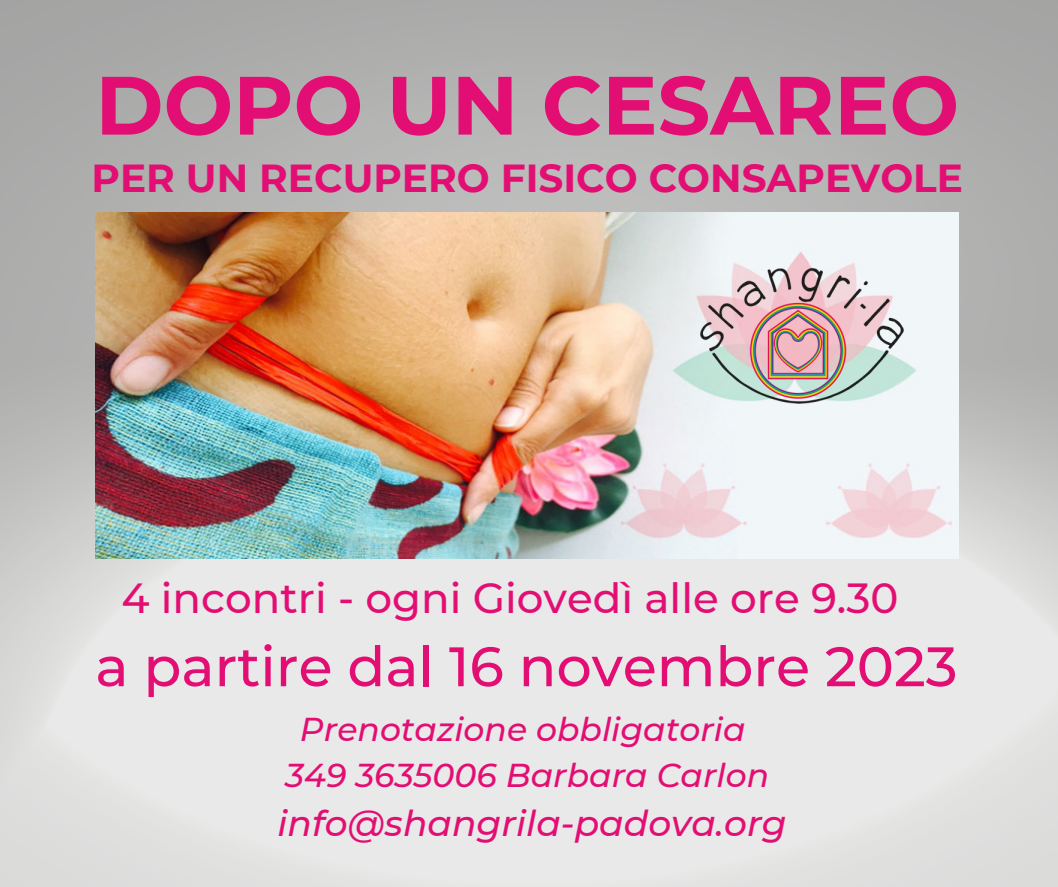
<style>
.page{position:relative;width:1058px;height:887px;background:#fff}
.page>*{position:absolute;margin:0;border:0;box-sizing:border-box;transform-origin:0 0}
.t1{font:700 82.5px "Montserrat";color:#e30e73}
.t2{font:500 55.5px "Montserrat";color:#e30e73}
.t3{font:500 42px "Montserrat";color:#e30e73}
.t4{font:700 39px "Montserrat";color:#e30e73}
.t5{font:italic 500 36px "Montserrat";color:#e30e73}
.t6{font:italic 500 33px "Montserrat";color:#e30e73}
</style>
<div class="page">
<img style="left:0;top:0;width:1058px;height:886px">
<img style="left:95px;top:213px;width:863px;height:345px">
<img style="left:694px;top:229px;width:215px;height:215px">
<p class="t1" style="left:95px;top:55px;width:865px">DOPO UN CESAREO</p>
<p class="t4" style="left:91px;top:154px;width:873px">PER UN RECUPERO FISICO CONSAPEVOLE</p>
<p class="t3" style="left:121px;top:572px;width:778px">4 incontri - ogni Giovedì alle ore 9.30</p>
<p class="t2" style="left:95px;top:632px;width:863px">a partire dal 16 novembre 2023</p>
<p class="t6" style="left:300px;top:709px;width:447px">Prenotazione obbligatoria</p>
<p class="t6" style="left:285px;top:755px;width:485px">349 3635006 Barbara Carlon</p>
<p class="t5" style="left:277px;top:800px;width:510px">info@shangrila-padova.org</p>
</div>
